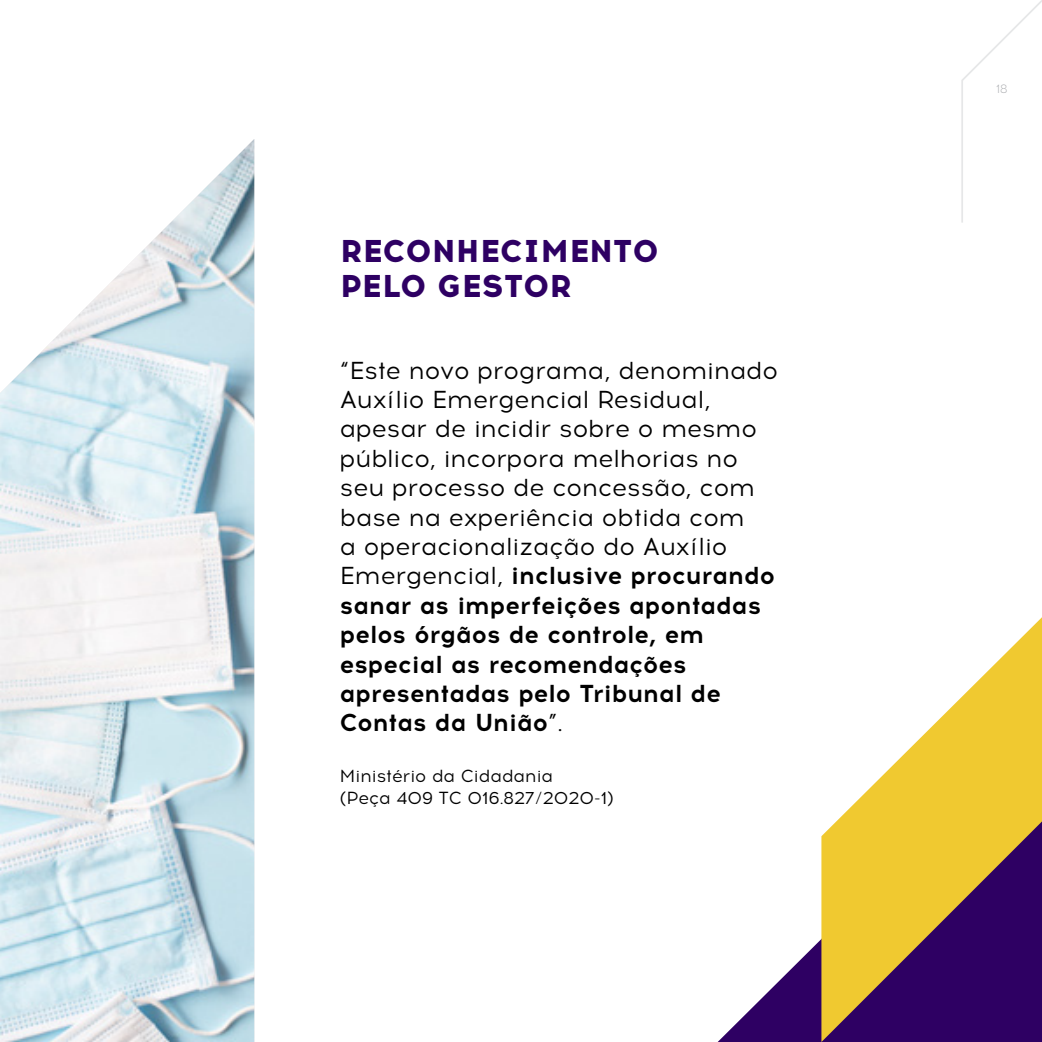
<style>
.page{position:relative;width:1042px;height:1042px;background:#fff}
.page>*{position:absolute;margin:0;border:0;box-sizing:border-box;transform-origin:0 0}
.t1{font:800 31.5px/35px "Acrom";letter-spacing:.01em;color:#2e0063}
.t2{font:24.5px/29.4px "Acrom";color:#000}
.t3{font:17.5px/22.4px "Acrom";color:#000}
.t4{font:300 12.25px "Acrom";color:#a7a9ac}
.s1{font-weight:700}
</style>
<div class="page">
<img style="left:0;top:139px;width:254px;height:903px">
<svg style="left:961px;top:0;width:81px;height:223px"></svg>
<svg style="left:717px;top:939px;width:104px;height:103px"></svg>
<svg style="left:821px;top:617px;width:221px;height:425px"></svg>
<p class="t1" style="left:340px;top:233px;width:320px">RECONHECIMENTO<br>PELO GESTOR</p>
<p class="t2" style="left:340px;top:356px;width:440px">“Este novo programa, denominado<br>Auxílio Emergencial Residual, apesar de incidir sobre o mesmo público, incorpora melhorias no seu processo de concessão, com base na experiência obtida com<br>a operacionalização do Auxílio<br>Emergencial, <span class="s1">inclusive procurando sanar as imperfeições apontadas pelos órgãos de controle, em especial as recomendações apresentadas pelo Tribunal de<br>Contas da União</span>”.</p>
<p class="t3" style="left:340px;top:765px;width:275px">Ministério da Cidadania<br>(Peça 409 TC 016.827/2020-1)</p>
<p class="t4" style="left:996px;top:81px;width:13px">18</p>
</div>
